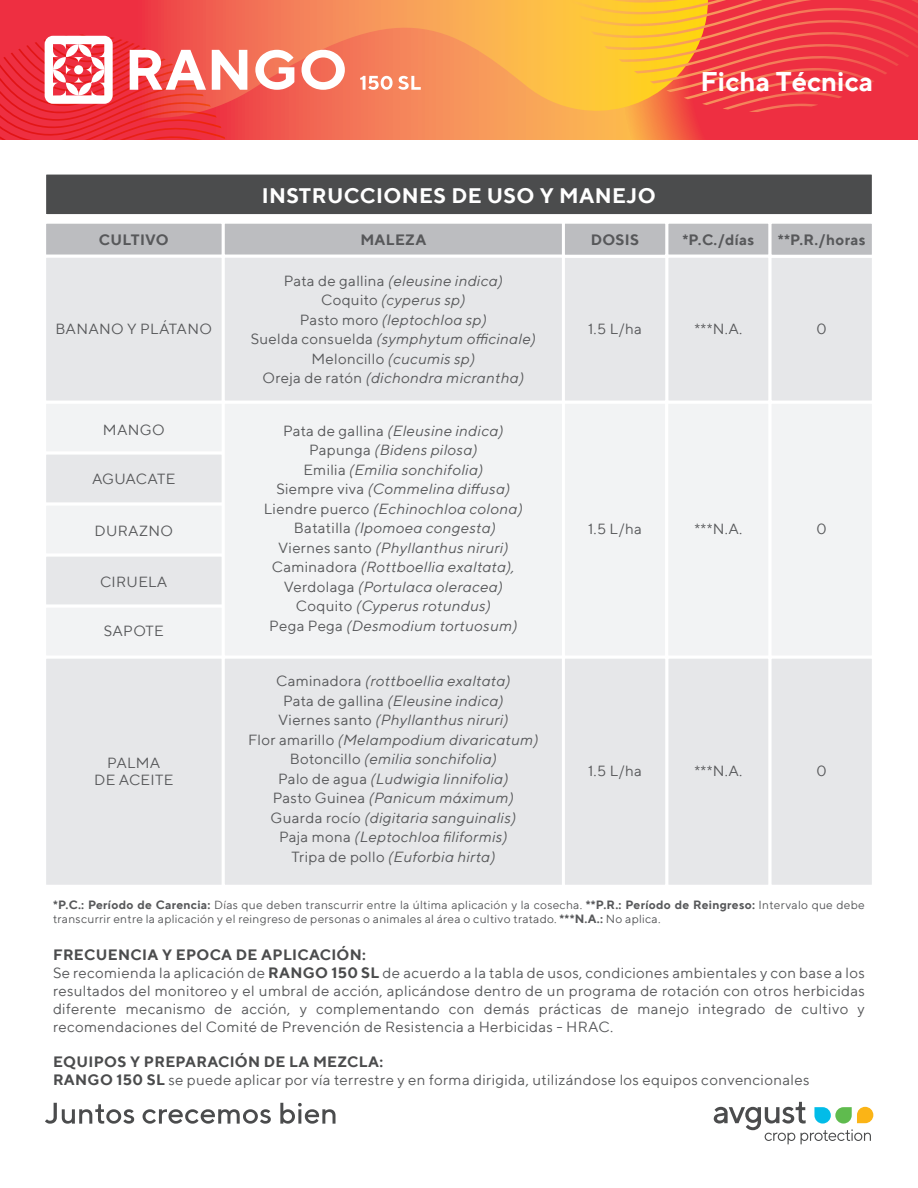
<style>
.page{position:relative;width:918px;height:1188px;background:#fff}
.page>*{position:absolute;margin:0;border:0;box-sizing:border-box;transform-origin:0 0}
.t1{font:700 27px "TT Norms";color:#fff}
.t2{font:700 21px "TT Norms";letter-spacing:.02em;color:#fff}
.t3{font:italic 15px/19.5px "TT Norms";letter-spacing:.02em;color:#57585a;text-align:center}
.t4{font:15px/18px "TT Norms";letter-spacing:.02em;color:#57585a}
.t5{font:700 15px "TT Norms";letter-spacing:.02em;color:#57585a}
.t6{font:15px "TT Norms";letter-spacing:-.02em;color:#57585a}
.t7{font:12px/13.5px "TT Norms";letter-spacing:.02em;color:#57585a}
.s1{font-style:normal}
.s2{font-weight:700}
.s3{font-weight:700;color:#4b4c4d}
</style>
<div class="page">
<div style="left:43px;top:401px;width:182px;height:54px;background:#f2f3f4;border:3px solid #fff"></div>
<div style="left:43px;top:452px;width:182px;height:54px;background:#e6e7e9;border:3px solid #fff"></div>
<div style="left:43px;top:503px;width:182px;height:54px;background:#f2f3f4;border:3px solid #fff"></div>
<div style="left:43px;top:554px;width:182px;height:54px;background:#e6e7e9;border:3px solid #fff"></div>
<div style="left:43px;top:605px;width:182px;height:54px;background:#f2f3f4;border:3px solid #fff"></div>
<div style="left:222px;top:401px;width:343px;height:258px;background:#f2f3f4;border:3px solid #fff"></div>
<div style="left:562px;top:401px;width:106px;height:258px;background:#f2f3f4;border:3px solid #fff"></div>
<div style="left:665px;top:401px;width:107px;height:258px;background:#f2f3f4;border:3px solid #fff"></div>
<div style="left:769px;top:401px;width:106px;height:258px;background:#f2f3f4;border:3px solid #fff"></div>
<div style="left:46px;top:174px;width:826px;height:41px;background:#4b4c4d"></div>
<div style="left:43px;top:221px;width:182px;height:37px;background:#bcbdc0;border:3px solid #fff"></div>
<div style="left:222px;top:221px;width:343px;height:37px;background:#bcbdc0;border:3px solid #fff"></div>
<div style="left:665px;top:221px;width:107px;height:37px;background:#bcbdc0;border:3px solid #fff"></div>
<div style="left:43px;top:255px;width:182px;height:149px;background:#e6e7e9;border:3px solid #fff"></div>
<div style="left:222px;top:255px;width:343px;height:149px;background:#e6e7e9;border:3px solid #fff"></div>
<div style="left:665px;top:255px;width:107px;height:149px;background:#e6e7e9;border:3px solid #fff"></div>
<div style="left:769px;top:255px;width:106px;height:149px;background:#e6e7e9;border:3px solid #fff"></div>
<div style="left:562px;top:255px;width:106px;height:149px;background:#e6e7e9;border:3px solid #fff"></div>
<div style="left:562px;top:221px;width:106px;height:37px;background:#bcbdc0;border:3px solid #fff"></div>
<div style="left:769px;top:221px;width:106px;height:37px;background:#bcbdc0;border:3px solid #fff"></div>
<div style="left:43px;top:656px;width:182px;height:232px;background:#e6e7e9;border:3px solid #fff"></div>
<div style="left:222px;top:656px;width:343px;height:232px;background:#e6e7e9;border:3px solid #fff"></div>
<div style="left:665px;top:656px;width:107px;height:232px;background:#e6e7e9;border:3px solid #fff"></div>
<div style="left:769px;top:656px;width:106px;height:232px;background:#e6e7e9;border:3px solid #fff"></div>
<div style="left:562px;top:656px;width:106px;height:232px;background:#e6e7e9;border:3px solid #fff"></div>
<svg style="left:714px;top:1102px;width:159px;height:42px"></svg>
<svg style="left:45px;top:1103px;width:89px;height:21px"></svg>
<svg style="left:143px;top:1109px;width:128px;height:15px"></svg>
<svg style="left:280px;top:1103px;width:56px;height:21px"></svg>
<svg style="left:247px;top:123px;width:323px;height:16px;background:#f48256"></svg>
<svg style="left:0;top:0;width:570px;height:123px;background:#f58252"></svg>
<svg style="left:570px;top:0;width:348px;height:139px;background:#f3693f"></svg>
<svg style="left:0;top:36px;width:247px;height:103px"></svg>
<svg style="left:255px;top:50px;width:39px;height:40px"></svg>
<svg style="left:302px;top:50px;width:43px;height:40px"></svg>
<svg style="left:360px;top:76px;width:61px;height:14px"></svg>
<h2 class="t2" style="left:262px;top:182px;width:396px">INSTRUCCIONES DE USO Y MANEJO</h2>
<h1 class="t1" style="left:701px;top:65px;width:174px">Ficha Técnica</h1>
<p class="t5" style="left:99px;top:230px;width:71px">CULTIVO</p>
<p class="t5" style="left:360px;top:230px;width:67px">MALEZA</p>
<p class="t5" style="left:591px;top:230px;width:50px">DOSIS</p>
<p class="t5" style="left:682px;top:230px;width:74px">*P.C./días</p>
<p class="t5" style="left:778px;top:230px;width:89px">**P.R./horas</p>
<p class="t3" style="left:251px;top:270px;width:287px"><span class="s1">Pata de gallina</span> (eleusine indica)<br><span class="s1">Coquito</span> (cyperus sp)<br><span class="s1">Pasto moro</span> (leptochloa sp)<br><span class="s1">Suelda consuelda</span> (symphytum officinale)<br><span class="s1">Meloncillo</span> (cucumis sp)<br><span class="s1">Oreja de ratón</span> (dichondra micrantha)</p>
<p class="t4" style="left:56px;top:320px;width:158px">BANANO Y PLÁTANO</p>
<p class="t4" style="left:588px;top:319px;width:55px">1.5 L/ha</p>
<p class="t4" style="left:694px;top:319px;width:49px">***N.A.</p>
<p class="t4" style="left:817px;top:319px;width:12px">0</p>
<p class="t4" style="left:103px;top:420px;width:63px">MANGO</p>
<p class="t6" style="left:92px;top:469px;width:85px">AGUACATE</p>
<p class="t4" style="left:95px;top:521px;width:80px">DURAZNO</p>
<p class="t4" style="left:100px;top:573px;width:69px">CIRUELA</p>
<p class="t4" style="left:104px;top:622px;width:62px">SAPOTE</p>
<p class="t3" style="left:264px;top:420px;width:260px"><span class="s1">Pata de gallina</span> (Eleusine indica)<br><span class="s1">Papunga</span> (Bidens pilosa)<br><span class="s1">Emilia</span> (Emilia sonchifolia)<br><span class="s1">Siempre viva</span> (Commelina diffusa)<br><span class="s1">Liendre puerco</span> (Echinochloa colona)<br><span class="s1">Batatilla</span> (Ipomoea congesta)<br><span class="s1">Viernes santo</span> (Phyllanthus niruri)<br><span class="s1">Caminadora</span> (Rottboellia exaltata),<br><span class="s1">Verdolaga</span> (Portulaca oleracea)<br><span class="s1">Coquito</span> (Cyperus rotundus)<br><span class="s1">Pega Pega</span> (Desmodium tortuosum)</p>
<p class="t4" style="left:588px;top:520px;width:55px">1.5 L/ha</p>
<p class="t3" style="left:248px;top:671px;width:292px"><span class="s1">Caminadora</span> (rottboellia exaltata)<br><span class="s1">Pata de gallina</span> (Eleusine indica)<br><span class="s1">Viernes santo</span> (Phyllanthus niruri)<br><span class="s1">Flor amarillo</span> (Melampodium divaricatum)<br><span class="s1">Botoncillo</span> (emilia sonchifolia)<br><span class="s1">Palo de agua</span> (Ludwigia linnifolia)<br><span class="s1">Pasto Guinea</span> (Panicum máximum)<br><span class="s1">Guarda rocío</span> (digitaria sanguinalis)<br><span class="s1">Paja mona</span> (Leptochloa filiformis)<br><span class="s1">Tripa de pollo</span> (Euforbia hirta)</p>
<p class="t4" style="left:94px;top:754px;width:81px;line-height:16.5px;text-align:center">PALMA<br>DE ACEITE</p>
<p class="t4" style="left:588px;top:762px;width:55px">1.5 L/ha</p>
<p class="t4" style="left:694px;top:520px;width:49px">***N.A.</p>
<p class="t4" style="left:817px;top:520px;width:12px">0</p>
<p class="t4" style="left:694px;top:762px;width:49px">***N.A.</p>
<p class="t4" style="left:817px;top:762px;width:12px">0</p>
<p class="t7" style="left:53px;top:898px;width:813px"><span class="s2">*P.C.: Período de Carencia:</span> Días que deben transcurrir entre la última aplicación y la cosecha. <span class="s2">**P.R.: Período de Reingreso:</span> Intervalo que debe transcurrir entre la aplicación y el reingreso de personas o animales al área o cultivo tratado. <span class="s2">***N.A.:</span> No aplica.</p>
<p class="t4" style="left:53px;top:946px;width:813px"><span class="s3">FRECUENCIA Y EPOCA DE APLICACIÓN:<br></span>Se recomienda la aplicación de <span class="s3">RANGO 150 SL</span> de acuerdo a la tabla de usos, condiciones ambientales y con base a los resultados del monitoreo y el umbral de acción, aplicándose dentro de un programa de rotación con otros herbicidas diferente mecanismo de acción, y complementando con demás prácticas de manejo integrado de cultivo y recomendaciones del Comité de Prevención de Resistencia a Herbicidas - HRAC.</p>
<p class="t4" style="left:53px;top:1052px;width:758px"><span class="s3">EQUIPOS Y PREPARACIÓN DE LA MEZCLA:<br>RANGO 150 SL</span> se puede aplicar por vía terrestre y en forma dirigida, utilizándose los equipos convencionales</p>
</div>
